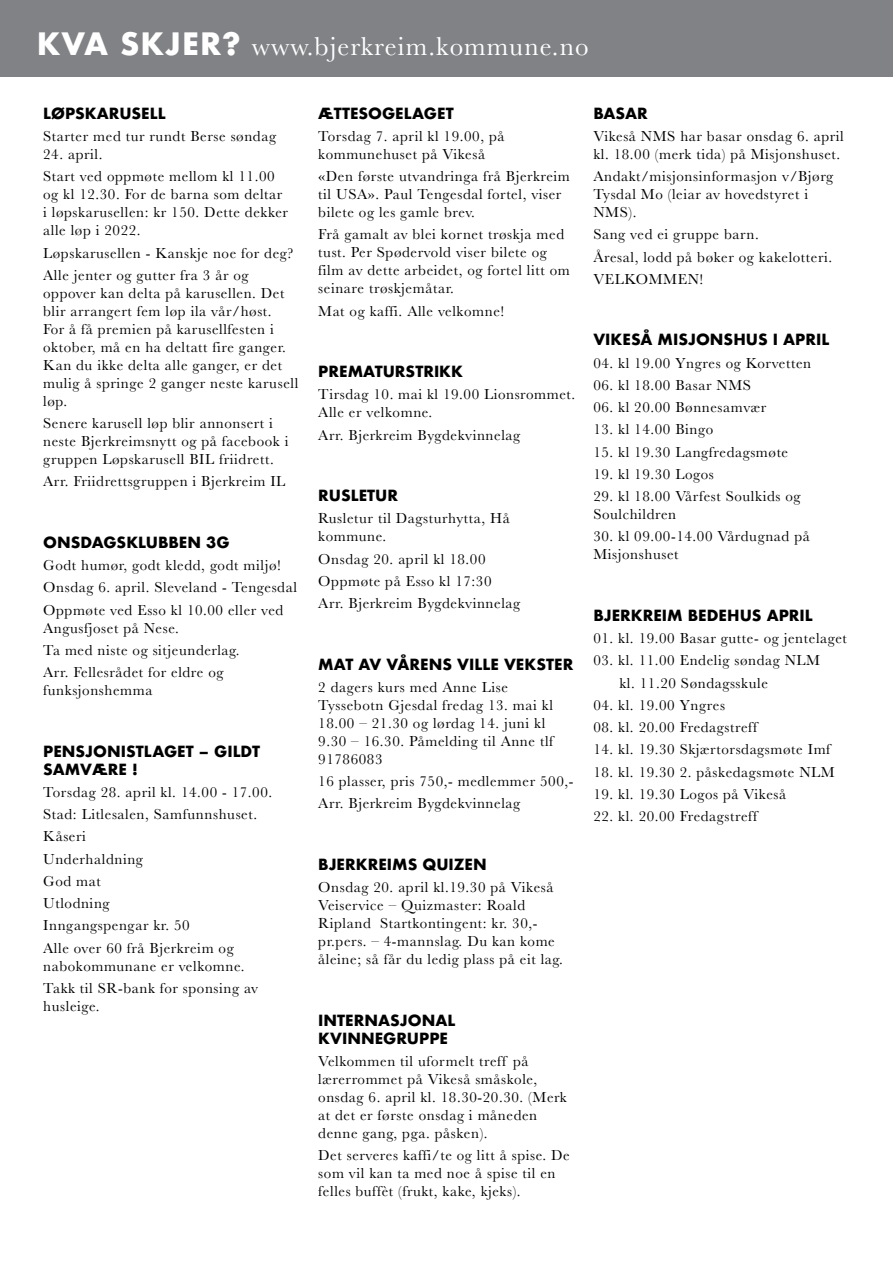
<style>
.page{position:relative;width:893px;height:1263px;background:#fff}
.page>*{position:absolute;margin:0;border:0;box-sizing:border-box;transform-origin:0 0}
.t1{font:700 30px "Futura";letter-spacing:.03em;color:#fff}
.t2{font:27px "Baskerville";letter-spacing:.04em;color:#fff}
.t3{font:15px/18px "Baskerville";letter-spacing:.04em;color:#000}
.t4{font:700 15px/18px "Futura";color:#000}
.s1{font-family:"Futura";font-weight:700;font-size:30px}
</style>
<div class="page">
<div style="left:0;top:0;width:893px;height:77px;background:#808285"></div>
<h2 class="t2" style="left:37px;top:29px;width:553px"><span class="s1">KVA SKJER?</span> www.bjerkreim.kommune.no</h2>
<h1 class="t1" style="left:58px;top:22px;width:285px">OMMUNAL INFO</h1>
<h2 class="t2" style="left:348px;top:29px;width:185px">www.bjerkreim.</h2>
<p class="t4" style="left:43px;top:104px;width:124px">LØPSKARUSELL</p>
<p class="t3" style="left:43px;top:127px;width:234px">Starter med tur rundt Berse søndag</p>
<p class="t3" style="left:43px;top:143px;width:233px;line-height:22.2px">24. april.<br>Start ved oppmøte mellom kl 11.00</p>
<p class="t3" style="left:43px;top:186px;width:246px">og kl 12.30. For de barna som deltar i løpskarusellen: kr 150. Dette dekker alle løp i 2022.</p>
<p class="t3" style="left:43px;top:242px;width:252px;line-height:22.2px">Løpskarusellen - Kanskje noe for deg?<br>Alle jenter og gutter fra 3 år og</p>
<p class="t3" style="left:43px;top:284px;width:257px">oppover kan delta på karusellen. Det blir arrangert fem løp ila vår/høst.<br>For å få premien på karusellfesten i oktober, må en ha deltatt fire ganger.<br>Kan du ikke delta alle ganger, er det mulig å springe 2 ganger neste karusell løp.</p>
<p class="t3" style="left:43px;top:414px;width:247px">Senere karusell løp blir annonsert i neste Bjerkreimsnytt og på facebook i gruppen Løpskarusell BIL friidrett.</p>
<p class="t3" style="left:43px;top:473px;width:244px">Arr. Friidrettsgruppen i Bjerkreim IL</p>
<p class="t4" style="left:43px;top:533px;width:188px">ONSDAGSKLUBBEN 3G</p>
<p class="t3" style="left:43px;top:554px;width:255px;line-height:22.2px">Godt humør, godt kledd, godt miljø!<br>Onsdag 6. april. Sleveland - Tengesdal<br>Oppmøte ved Esso kl 10.00 eller ved</p>
<p class="t3" style="left:43px;top:617px;width:198px;line-height:22.2px">Angusfjoset på Nese.<br>Ta med niste og sitjeunderlag.<br>Arr. Fellesrådet for eldre og</p>
<p class="t3" style="left:43px;top:681px;width:111px">funksjonshemma</p>
<p class="t4" style="left:43px;top:742px;width:219px">PENSJONISTLAGET – GILDT<br>SAMVÆRE !</p>
<p class="t3" style="left:43px;top:781px;width:231px;line-height:22.2px">Torsdag 28. april kl. 14.00 - 17.00.<br>Stad: Litlesalen, Samfunnshuset.<br>Kåseri<br>Underhaldning<br>God mat<br>Utlodning<br>Inngangspengar kr. 50<br>Alle over 60 frå Bjerkreim og</p>
<p class="t3" style="left:43px;top:955px;width:216px;line-height:22.2px">nabokommunane er velkomne.<br>Takk til SR-bank for sponsing av</p>
<p class="t3" style="left:43px;top:997px;width:58px">husleige.</p>
<p class="t4" style="left:318px;top:104px;width:137px">ÆTTESOGELAGET</p>
<p class="t3" style="left:318px;top:127px;width:188px">Torsdag 7. april kl 19.00, på kommunehuset på Vikeså</p>
<p class="t3" style="left:318px;top:167px;width:253px">«Den første utvandringa frå Bjerkreim til USA». Paul Tengesdal fortel, viser bilete og les gamle brev.</p>
<p class="t3" style="left:318px;top:226px;width:253px">Frå gamalt av blei kornet trøskja med tust. Per Spødervold viser bilete og film av dette arbeidet, og fortel litt om seinare trøskjemåtar.</p>
<p class="t3" style="left:318px;top:302px;width:187px">Mat og kaffi. Alle velkomne!</p>
<p class="t4" style="left:318px;top:362px;width:146px">PREMATURSTRIKK</p>
<p class="t3" style="left:318px;top:386px;width:259px">Tirsdag 10. mai kl 19.00 Lionsrommet.<br>Alle er velkomne.</p>
<p class="t3" style="left:318px;top:426px;width:203px">Arr. Bjerkreim Bygdekvinnelag</p>
<p class="t4" style="left:318px;top:486px;width:81px">RUSLETUR</p>
<p class="t3" style="left:318px;top:510px;width:193px">Rusletur til Dagsturhytta, Hå kommune.</p>
<p class="t3" style="left:318px;top:548px;width:203px;line-height:22.2px">Onsdag 20. april kl 18.00<br>Oppmøte på Esso kl 17:30<br>Arr. Bjerkreim Bygdekvinnelag</p>
<p class="t4" style="left:318px;top:655px;width:256px">MAT AV VÅRENS VILLE VEKSTER</p>
<p class="t3" style="left:318px;top:678px;width:236px">2 dagers kurs med Anne Lise<br>Tyssebotn Gjesdal fredag 13. mai kl<br>18.00 – 21.30 og lørdag 14. juni kl<br>9.30 – 16.30. Påmelding til Anne tlf<br>91786083</p>
<p class="t3" style="left:318px;top:770px;width:257px;line-height:22.2px">16 plasser, pris 750,- medlemmer 500,-<br>Arr. Bjerkreim Bygdekvinnelag</p>
<p class="t4" style="left:318px;top:855px;width:170px">BJERKREIMS QUIZEN</p>
<p class="t3" style="left:318px;top:878px;width:246px">Onsdag 20. april kl.19.30 på Vikeså Veiservice – Quizmaster: Roald Ripland Startkontingent: kr. 30,- pr.pers. – 4-mannslag. Du kan kome åleine; så får du ledig plass på eit lag.</p>
<p class="t4" style="left:318px;top:1011px;width:139px">INTERNASJONAL<br>KVINNEGRUPPE</p>
<p class="t3" style="left:318px;top:1052px;width:250px">Velkommen til uformelt treff på lærerrommet på Vikeså småskole, onsdag 6. april kl. 18.30-20.30. (Merk at det er første onsdag i måneden denne gang, pga. påsken).</p>
<p class="t3" style="left:318px;top:1146px;width:253px">Det serveres kaffi/te og litt å spise. De som vil kan ta med noe å spise til en felles buffèt (frukt, kake, kjeks).</p>
<p class="t4" style="left:593px;top:104px;width:56px">BASAR</p>
<p class="t3" style="left:593px;top:127px;width:252px">Vikeså NMS har basar onsdag 6. april kl. 18.00 (merk tida) på Misjonshuset.</p>
<p class="t3" style="left:593px;top:167px;width:241px">Andakt/misjonsinformasjon v/Bjørg<br>Tysdal Mo (leiar av hovedstyret i<br>NMS).</p>
<p class="t3" style="left:593px;top:224px;width:240px;line-height:22.2px">Sang ved ei gruppe barn.<br>Åresal, lodd på bøker og kakelotteri.<br>VELKOMMEN!</p>
<p class="t4" style="left:593px;top:331px;width:237px">VIKESÅ MISJONSHUS I APRIL</p>
<p class="t3" style="left:593px;top:354px;width:219px">04. kl 19.00 Yngres og Korvetten</p>
<p class="t3" style="left:593px;top:376px;width:159px">06. kl 18.00 Basar NMS</p>
<p class="t3" style="left:593px;top:398px;width:175px">06. kl 20.00 Bønnesamvær</p>
<p class="t3" style="left:593px;top:421px;width:121px">13. kl 14.00 Bingo</p>
<p class="t3" style="left:593px;top:443px;width:196px">15. kl 19.30 Langfredagsmøte</p>
<p class="t3" style="left:593px;top:465px;width:122px">19. kl 19.30 Logos</p>
<p class="t3" style="left:593px;top:487px;width:209px">29. kl 18.00 Vårfest Soulkids og<br>Soulchildren</p>
<p class="t3" style="left:593px;top:528px;width:218px">30. kl 09.00-14.00 Vårdugnad på<br>Misjonshuset</p>
<p class="t4" style="left:593px;top:606px;width:221px">BJERKREIM BEDEHUS APRIL</p>
<p class="t3" style="left:593px;top:629px;width:255px">01. kl. 19.00 Basar gutte- og jentelaget</p>
<p class="t3" style="left:619px;top:649px;width:202px;line-height:22.2px;text-indent:-26px">03. kl. 11.00 Endelig søndag NLM kl. 11.20 Søndagsskule</p>
<p class="t3" style="left:593px;top:696px;width:133px">04. kl. 19.00 Yngres</p>
<p class="t3" style="left:593px;top:718px;width:165px">08. kl. 20.00 Fredagstreff</p>
<p class="t3" style="left:593px;top:741px;width:238px">14. kl. 19.30 Skjærtorsdagsmøte Imf</p>
<p class="t3" style="left:593px;top:763px;width:243px">18. kl. 19.30 2. påskedagsmøte NLM</p>
<p class="t3" style="left:593px;top:785px;width:194px">19. kl. 19.30 Logos på Vikeså</p>
<p class="t3" style="left:593px;top:807px;width:165px">22. kl. 20.00 Fredagstreff</p>
</div>
